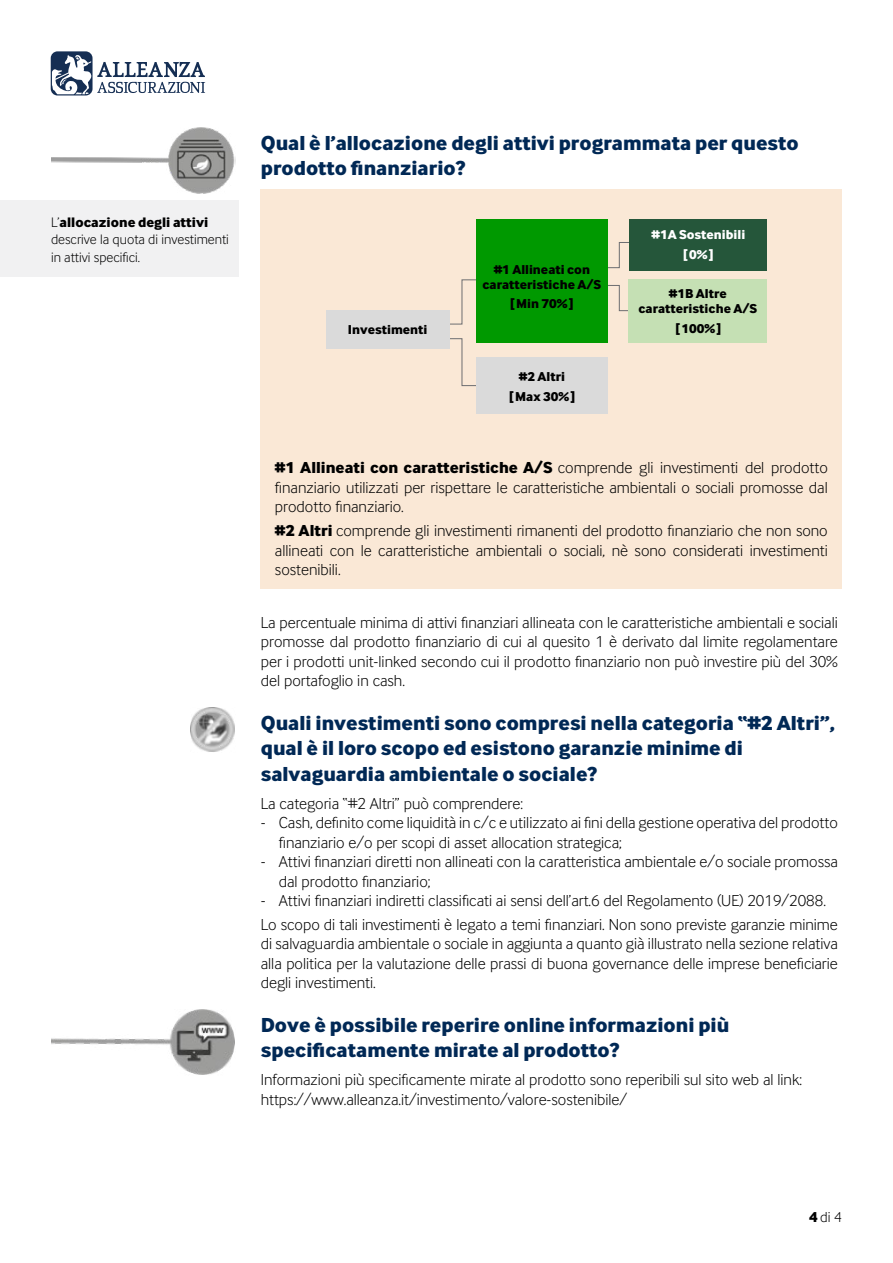
<style>
.page{position:relative;width:893px;height:1263px;background:#fff}
.page>*{position:absolute;margin:0;border:0;box-sizing:border-box;transform-origin:0 0}
.t1{font:700 21px/25.2px "Inter Face Da Ma Lt";color:#002855}
.t2{font:16.5px/19.5px "Inter Face Da Ma Lt";color:#000;text-align:justify}
.t3{font:15px "Inter Face Da Ma Lt";color:#000}
.t4{font:14.25px/17.1px "Inter Face Da Ma Lt";color:#000}
.t5{font:700 13.35px/15px "Inter Face Da Ma Lt";color:#000;text-align:center}
.t6{font:700 13.35px/20px "Inter Face Da Ma Lt";color:#fff;text-align:center}
.s1{font-weight:700}
</style>
<div class="page">
<div style="left:0;top:200px;width:238px;height:77px;background:#f1f1f2"></div>
<img style="left:51px;top:128px;width:184px;height:65px">
<img style="left:190px;top:707px;width:45px;height:45px">
<img style="left:51px;top:1009px;width:184px;height:66px">
<svg style="left:97px;top:62px;width:108px;height:31px"></svg>
<div style="left:51px;top:51px;width:42px;height:44px;background:#152e53;border-radius:7px"></div>
<svg style="left:52px;top:55px;width:39px;height:39px"></svg>
<div style="left:261px;top:189px;width:581px;height:400px;background:#fae8d6"></div>
<svg style="left:608px;top:242px;width:22px;height:26px"></svg>
<svg style="left:608px;top:285px;width:20px;height:26px"></svg>
<svg style="left:449px;top:279px;width:27px;height:46px"></svg>
<svg style="left:443px;top:338px;width:40px;height:48px"></svg>
<div style="left:326px;top:310px;width:123px;height:38px;background:#dadada"></div>
<div style="left:476px;top:219px;width:132px;height:124px;background:#090"></div>
<div style="left:630px;top:219px;width:137px;height:51px;background:#25563a"></div>
<div style="left:628px;top:279px;width:139px;height:64px;background:#c5e0b4"></div>
<div style="left:476px;top:358px;width:132px;height:56px;background:#dadada"></div>
<p class="t4" style="left:51px;top:214px;width:179px">L’<span class="s1">allocazione degli attivi </span>descrive la quota di investimenti in attivi specifici.</p>
<p class="t1" style="left:261px;top:130px;width:539px">Qual è l’allocazione degli attivi programmata per questo prodotto finanziario?</p>
<p class="t5" style="left:348px;top:322px;width:81px">Investimenti</p>
<p class="t5" style="left:482px;top:261px;width:120px">#1 Allineati con caratteristiche A/S</p>
<p class="t5" style="left:510px;top:296px;width:65px">[Min 70%]</p>
<p class="t5" style="left:509px;top:366px;width:67px;line-height:20px">#2 Altri [Max 30%]</p>
<p class="t6" style="left:651px;top:224px;width:95px">#1A Sostenibili [0%]</p>
<p class="t5" style="left:638px;top:286px;width:120px">#1B Altre caratteristiche A/S</p>
<p class="t5" style="left:675px;top:320px;width:47px">[100%]</p>
<p class="t2" style="left:275px;top:458px;width:554px"><span class="s1">#1 Allineati con caratteristiche A/S</span> comprende gli investimenti del prodotto finanziario utilizzati per rispettare le caratteristiche ambientali o sociali promosse dal prodotto finanziario.</p>
<p class="t2" style="left:275px;top:521px;width:554px"><span class="s1">#2 Altri</span> comprende gli investimenti rimanenti del prodotto finanziario che non sono allineati con le caratteristiche ambientali o sociali, nè sono considerati investimenti sostenibili.</p>
<p class="t2" style="left:261px;top:612px;width:579px">La percentuale minima di attivi finanziari allineata con le caratteristiche ambientali e sociali promosse dal prodotto finanziario di cui al quesito 1 è derivato dal limite regolamentare per i prodotti unit-linked secondo cui il prodotto finanziario non può investire più del 30% del portafoglio in cash.</p>
<p class="t1" style="left:261px;top:710px;width:576px">Quali investimenti sono compresi nella categoria “#2 Altri”, qual è il loro scopo ed esistono garanzie minime di salvaguardia ambientale o sociale?</p>
<p class="t2" style="left:261px;top:793px;width:264px">La categoria “#2 Altri” può comprendere:</p>
<p class="t2" style="left:279px;top:813px;width:561px;text-indent:-18px">- Cash, definito come liquidità in c/c e utilizzato ai fini della gestione operativa del prodotto finanziario e/o per scopi di asset allocation strategica;</p>
<p class="t2" style="left:279px;top:852px;width:560px;text-indent:-18px">- Attivi finanziari diretti non allineati con la caratteristica ambientale e/o sociale promossa dal prodotto finanziario;</p>
<p class="t2" style="left:261px;top:888px;width:578px;line-height:23.7px">- Attivi finanziari indiretti classificati ai sensi dell’art.6 del Regolamento (UE) 2019/2088.<br>Lo scopo di tali investimenti è legato a temi finanziari. Non sono previste garanzie minime</p>
<p class="t2" style="left:261px;top:934px;width:579px">di salvaguardia ambientale o sociale in aggiunta a quanto già illustrato nella sezione relativa alla politica per la valutazione delle prassi di buona governance delle imprese beneficiarie degli investimenti.</p>
<p class="t1" style="left:261px;top:1012px;width:470px">Dove è possibile reperire online informazioni più specificatamente mirate al prodotto?</p>
<p class="t2" style="left:261px;top:1070px;width:543px">Informazioni più specificamente mirate al prodotto sono reperibili sul sito web al link: https://www.alleanza.it/investimento/valore-sostenibile/</p>
<p class="t3" style="left:809px;top:1209px;width:34px"><span class="s1">4</span> di 4</p>
</div>
